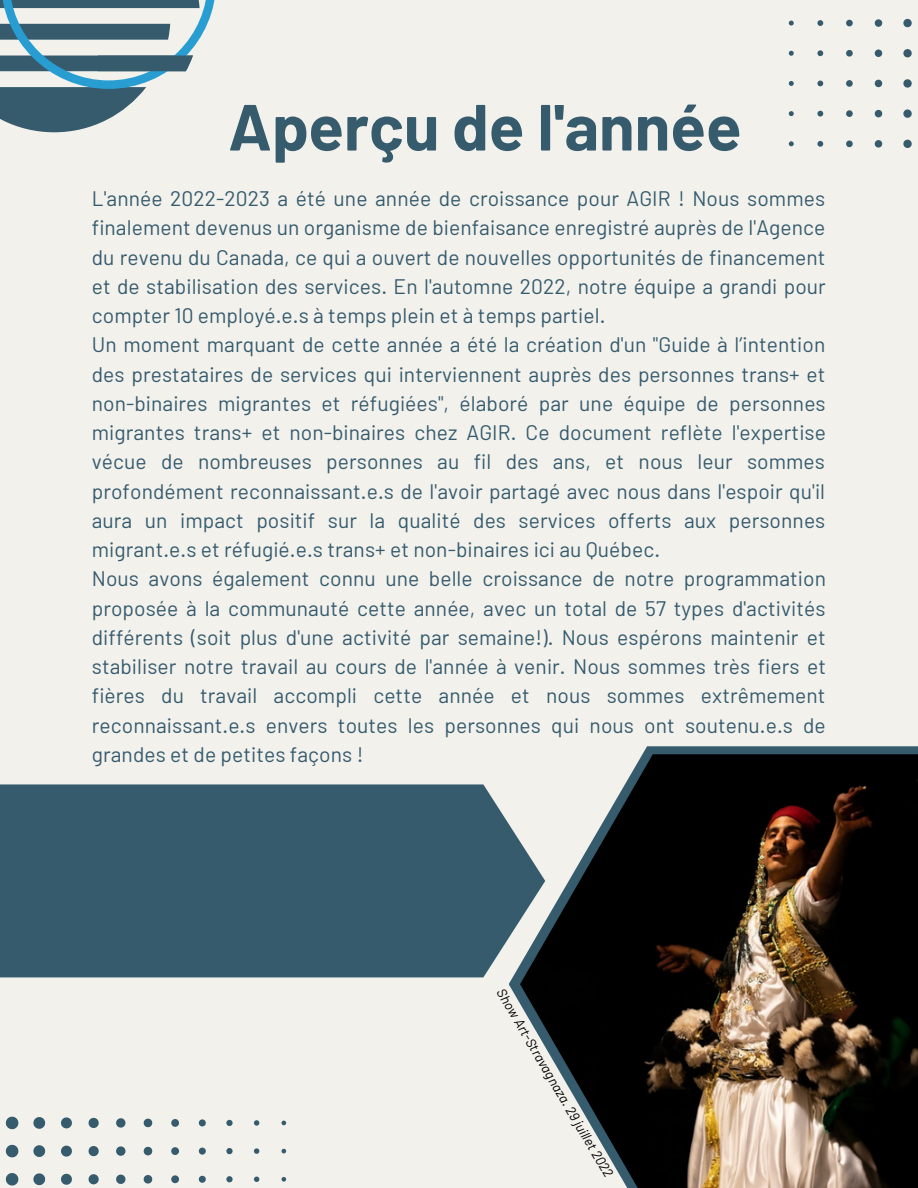
<style>
.page{position:relative;width:918px;height:1188px;background:#f2f1ec}
.page>*{position:absolute;margin:0;border:0;box-sizing:border-box;transform-origin:0 0}
.t1{font:700 65.1px "Barlow";color:#365b6d}
.t2{font:21px/29.2px "Barlow";letter-spacing:.005em;color:#365b6d;text-align:justify}
.t3{font:italic 13.5px "Barlow";color:#000}
</style>
<div class="page">
<svg style="left:509px;top:746px;width:409px;height:258px;fill:#365b6d"></svg>
<div style="left:0;top:784px;width:520px;height:193px;background:#365b6d"></div>
<img style="left:520px;top:754px;width:398px;height:434px">
<svg style="left:0;top:0;width:215px;height:132px"></svg>
<svg style="left:903px;top:19px;width:9px;height:8px"></svg>
<svg style="left:875px;top:19px;width:7px;height:8px"></svg>
<svg style="left:846px;top:20px;width:7px;height:6px"></svg>
<svg style="left:817px;top:20px;width:6px;height:6px"></svg>
<svg style="left:789px;top:21px;width:5px;height:5px"></svg>
<svg style="left:903px;top:49px;width:9px;height:8px"></svg>
<svg style="left:875px;top:50px;width:7px;height:7px"></svg>
<svg style="left:846px;top:50px;width:7px;height:7px"></svg>
<svg style="left:817px;top:50px;width:6px;height:6px"></svg>
<svg style="left:789px;top:51px;width:5px;height:5px"></svg>
<svg style="left:903px;top:79px;width:9px;height:9px"></svg>
<svg style="left:875px;top:80px;width:7px;height:7px"></svg>
<svg style="left:846px;top:80px;width:7px;height:7px"></svg>
<svg style="left:817px;top:81px;width:6px;height:5px"></svg>
<svg style="left:789px;top:81px;width:5px;height:5px"></svg>
<svg style="left:903px;top:109px;width:9px;height:9px"></svg>
<svg style="left:875px;top:110px;width:7px;height:7px"></svg>
<svg style="left:846px;top:110px;width:7px;height:7px"></svg>
<svg style="left:817px;top:111px;width:6px;height:6px"></svg>
<svg style="left:789px;top:111px;width:5px;height:5px"></svg>
<svg style="left:903px;top:140px;width:9px;height:8px"></svg>
<svg style="left:875px;top:140px;width:7px;height:8px"></svg>
<svg style="left:846px;top:140px;width:7px;height:7px"></svg>
<svg style="left:817px;top:141px;width:6px;height:6px"></svg>
<svg style="left:789px;top:141px;width:5px;height:5px"></svg>
<svg style="left:6px;top:1117px;width:12px;height:12px"></svg>
<svg style="left:33px;top:1117px;width:12px;height:12px"></svg>
<svg style="left:61px;top:1117px;width:11px;height:11px"></svg>
<svg style="left:89px;top:1118px;width:10px;height:10px"></svg>
<svg style="left:116px;top:1118px;width:9px;height:10px"></svg>
<svg style="left:144px;top:1119px;width:8px;height:8px"></svg>
<svg style="left:171px;top:1119px;width:8px;height:8px"></svg>
<svg style="left:199px;top:1119px;width:7px;height:7px"></svg>
<svg style="left:226px;top:1120px;width:7px;height:6px"></svg>
<svg style="left:254px;top:1120px;width:5px;height:6px"></svg>
<svg style="left:282px;top:1121px;width:4px;height:4px"></svg>
<svg style="left:6px;top:1145px;width:12px;height:12px"></svg>
<svg style="left:33px;top:1145px;width:12px;height:12px"></svg>
<svg style="left:61px;top:1146px;width:11px;height:11px"></svg>
<svg style="left:89px;top:1146px;width:10px;height:10px"></svg>
<svg style="left:116px;top:1146px;width:9px;height:10px"></svg>
<svg style="left:144px;top:1147px;width:8px;height:8px"></svg>
<svg style="left:171px;top:1147px;width:8px;height:8px"></svg>
<svg style="left:199px;top:1148px;width:7px;height:7px"></svg>
<svg style="left:226px;top:1148px;width:7px;height:6px"></svg>
<svg style="left:254px;top:1148px;width:5px;height:6px"></svg>
<svg style="left:282px;top:1149px;width:4px;height:4px"></svg>
<svg style="left:6px;top:1173px;width:12px;height:13px"></svg>
<svg style="left:33px;top:1173px;width:12px;height:12px"></svg>
<svg style="left:61px;top:1174px;width:11px;height:11px"></svg>
<svg style="left:89px;top:1174px;width:10px;height:10px"></svg>
<svg style="left:116px;top:1175px;width:9px;height:9px"></svg>
<svg style="left:144px;top:1175px;width:8px;height:9px"></svg>
<svg style="left:171px;top:1175px;width:8px;height:8px"></svg>
<svg style="left:199px;top:1176px;width:7px;height:7px"></svg>
<svg style="left:226px;top:1176px;width:7px;height:6px"></svg>
<svg style="left:254px;top:1177px;width:5px;height:5px"></svg>
<svg style="left:282px;top:1177px;width:4px;height:5px"></svg>
<p class="t1" style="left:228px;top:85px;width:515px">Aperçu de l'année</p>
<p class="t2" style="left:92px;top:183px;width:736px">L'année 2022-2023 a été une année de croissance pour AGIR ! Nous sommes finalement devenus un organisme de bienfaisance enregistré auprès de l'Agence du revenu du Canada, ce qui a ouvert de nouvelles opportunités de financement et de stabilisation des services. En l'automne 2022, notre équipe a grandi pour compter 10 employé.e.s à temps plein et à temps partiel.</p>
<p class="t2" style="left:92px;top:329px;width:736px">Un moment marquant de cette année a été la création d'un "Guide à l’intention des prestataires de services qui interviennent auprès des personnes trans+ et non-binaires migrantes et réfugiées", élaboré par une équipe de personnes migrantes trans+ et non-binaires chez AGIR. Ce document reflète l'expertise vécue de nombreuses personnes au fil des ans, et nous leur sommes profondément reconnaissant.e.s de l'avoir partagé avec nous dans l'espoir qu'il aura un impact positif sur la qualité des services offerts aux personnes migrant.e.s et réfugié.e.s trans+ et non-binaires ici au Québec.</p>
<p class="t2" style="left:92px;top:563px;width:736px">Nous avons également connu une belle croissance de notre programmation proposée à la communauté cette année, avec un total de 57 types d'activités différents (soit plus d'une activité par semaine!). Nous espérons maintenir et stabiliser notre travail au cours de l'année à venir. Nous sommes très fiers et fières du travail accompli cette année et nous sommes extrêmement reconnaissant.e.s envers toutes les personnes qui nous ont soutenu.e.s de grandes et de petites façons !</p>
<p class="t3" style="left:509px;top:985px;width:217px;rotate:60deg">Show Art-Stravagnaza. 29 juil et 2022</p>
</div>
